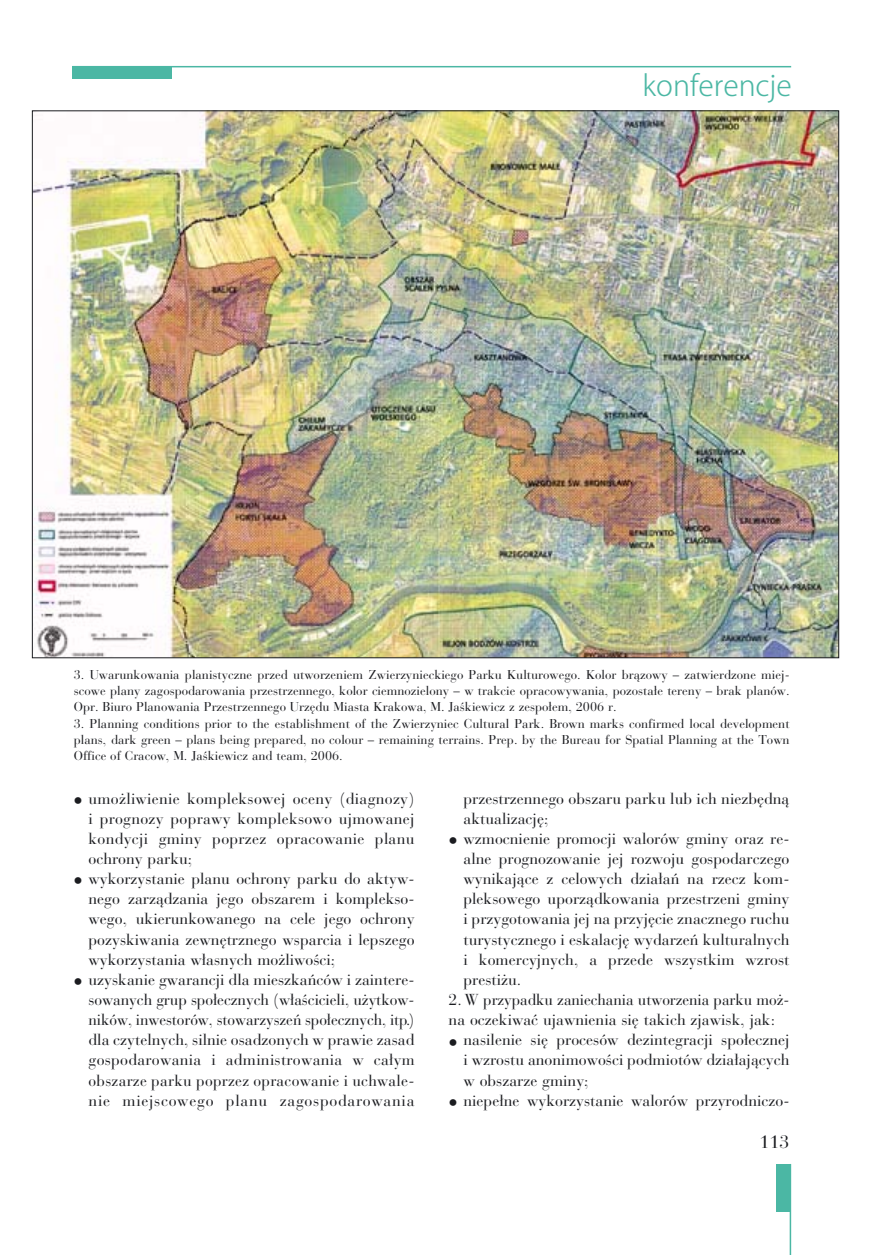
<style>
.page{position:relative;width:872px;height:1255px;background:#fff}
.page>*{position:absolute;margin:0;border:0;box-sizing:border-box;transform-origin:0 0}
.t1{font:300 28.5px "Koz Go Pro";color:#4bb7a4}
.t2{font:18px "Pbauer Bodoni Roman";color:#1b1c20}
.t3{font:15.75px "Pbauer Bodoni Roman";color:#1b1c20}
.t4{font:15.75px "Pbauer Bodoni Roman";letter-spacing:.045em;color:#1b1c20}
.t5{font:12.75px/16px "Pbauer Bodoni Roman";color:#1b1c20;text-align:justify}
</style>
<div class="page">
<div style="left:776px;top:1163px;width:15px;height:48px;background:#4bb7a4"></div>
<hr style="left:789px;top:1163px;width:2px;height:91px;background:#4bb7a4">
<div style="left:72px;top:66px;width:99px;height:13px;background:#4bb7a4"></div>
<hr style="left:72px;top:66px;width:719px;height:1px;background:#4bb7a4">
<img style="left:34px;top:113px;width:803px;height:543px">
<p class="t1" style="left:642px;top:71px;width:151px">konferencje</p>
<p class="t5" style="left:74px;top:668px;width:717px">3. Uwarunkowania planistyczne przed utworzeniem Zwierzynieckiego Parku Kulturowego. Kolor bràzowy – zatwierdzone miej&shy;scowe plany zagospodarowania przestrzennego, kolor ciemnozielony – w trakcie opracowywania, pozosta∏e tereny – brak planów.<br>Opr. Biuro Planowania Przestrzennego Urz´du Miasta Krakowa, M. JaÊkiewicz z zespo∏em, 2006 r.</p>
<p class="t5" style="left:74px;top:716px;width:717px">3. Planning conditions prior to the establishment of the Zwierzyniec Cultural Park. Brown marks confirmed local development plans, dark green – plans being prepared, no colour – remaining terrains. Prep. by the Bureau for Spatial Planning at the Town Office of Cracow, M. JaÊkiewicz and team, 2006.</p>
<p class="t3" style="left:74px;top:792px;width:342px"><sub>q</sub> umo˝liwienie kompleksowej oceny (diagnozy)</p>
<p class="t3" style="left:89px;top:812px;width:327px">i prognozy poprawy kompleksowo ujmowanej</p>
<p class="t3" style="left:89px;top:832px;width:327px">kondycji gminy poprzez opracowanie planu</p>
<p class="t3" style="left:89px;top:852px;width:105px">ochrony parku;</p>
<p class="t3" style="left:74px;top:872px;width:342px"><sub>q</sub> wykorzystanie planu ochrony parku do aktyw-</p>
<p class="t3" style="left:89px;top:892px;width:327px">nego zarzàdzania jego obszarem i komplekso-</p>
<p class="t3" style="left:89px;top:912px;width:327px">wego, ukierunkowanego na cele jego ochrony</p>
<p class="t3" style="left:89px;top:933px;width:327px">pozyskiwania zewn´trznego wsparcia i lepszego</p>
<p class="t3" style="left:89px;top:953px;width:248px">wykorzystania w∏asnych mo˝liwoÊci;</p>
<p class="t3" style="left:74px;top:973px;width:342px"><sub>q</sub> uzyskanie gwarancji dla mieszkaƒców i zaintere-</p>
<p class="t3" style="left:89px;top:993px;width:327px">sowanych grup spo∏ecznych (w∏aÊcicieli, u˝ytkow-</p>
<p class="t3" style="left:89px;top:1013px;width:327px">ników, inwestorów, stowarzyszeƒ spo∏ecznych, itp.)</p>
<p class="t3" style="left:89px;top:1033px;width:327px">dla czytelnych, silnie osadzonych w prawie zasad</p>
<p class="t3" style="left:89px;top:1053px;width:327px">gospodarowania i administrowania w ca∏ym</p>
<p class="t3" style="left:89px;top:1073px;width:327px">obszarze parku poprzez opracowanie i uchwale-</p>
<p class="t4" style="left:89px;top:1093px;width:327px">nie miejscowego planu zagospodarowania</p>
<p class="t3" style="left:463px;top:792px;width:327px">przestrzennego obszaru parku lub ich niezb´dnà</p>
<p class="t3" style="left:463px;top:812px;width:86px">aktualizacj´;</p>
<p class="t3" style="left:448px;top:832px;width:342px"><sub>q</sub> wzmocnienie promocji walorów gminy oraz re-</p>
<p class="t3" style="left:463px;top:852px;width:327px">alne prognozowanie jej rozwoju gospodarczego</p>
<p class="t3" style="left:463px;top:872px;width:327px">wynikajàce z celowych dzia∏aƒ na rzecz kom-</p>
<p class="t3" style="left:463px;top:892px;width:327px">pleksowego uporzàdkowania przestrzeni gminy</p>
<p class="t3" style="left:463px;top:912px;width:327px">i przygotowania jej na przyj´cie znacznego ruchu</p>
<p class="t3" style="left:463px;top:933px;width:327px">turystycznego i eskalacj´ wydarzeƒ kulturalnych</p>
<p class="t3" style="left:463px;top:953px;width:327px">i komercyjnych, a przede wszystkim wzrost</p>
<p class="t3" style="left:463px;top:973px;width:59px">presti˝u.</p>
<p class="t3" style="left:448px;top:993px;width:342px">2. W przypadku zaniechania utworzenia parku mo˝-</p>
<p class="t3" style="left:448px;top:1013px;width:328px">na oczekiwaç ujawnienia si´ takich zjawisk, jak:</p>
<p class="t3" style="left:448px;top:1033px;width:342px"><sub>q</sub> nasilenie si´ procesów dezintegracji spo∏ecznej</p>
<p class="t3" style="left:463px;top:1053px;width:327px">i wzrostu anonimowoÊci podmiotów dzia∏ajàcych</p>
<p class="t3" style="left:463px;top:1073px;width:127px">w obszarze gminy;</p>
<p class="t3" style="left:448px;top:1093px;width:342px"><sub>q</sub> niepe∏ne wykorzystanie walorów przyrodniczo-</p>
<p class="t2" style="left:759px;top:1134px;width:32px">113</p>
</div>
